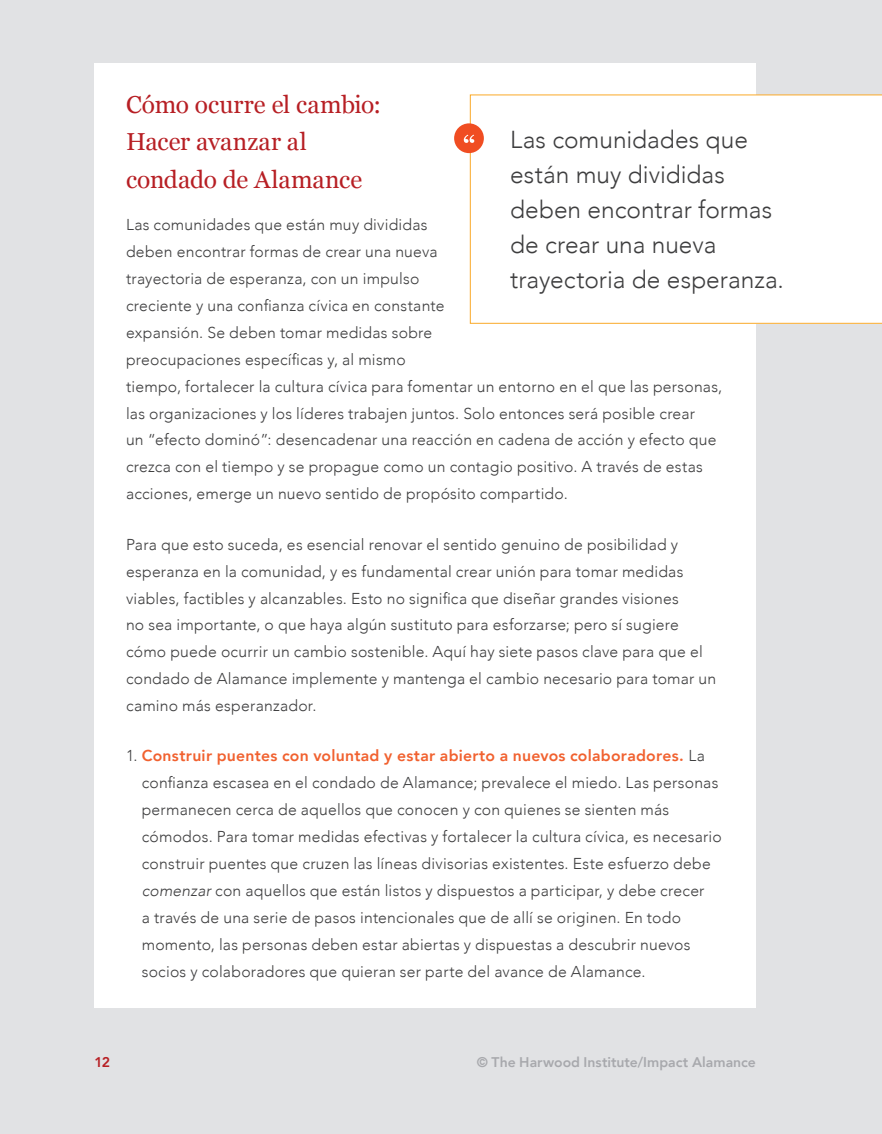
<style>
.page{position:relative;width:882px;height:1134px;background:#e1e2e4}
.page>*{position:absolute;margin:0;border:0;box-sizing:border-box;transform-origin:0 0}
.t1{font:300 24.5px/35px "Avenir";color:#3e3e3f}
.t2{font:24.5px/37.4px "Georgia";letter-spacing:-.005em;color:#b71f24}
.t3{font:300 15.75px/26.9px "Avenir";letter-spacing:.015em;color:#3e3e3f}
.t4{font:800 14px "Avenir";color:#a8a9ad}
.t5{font:800 14px "Avenir";color:#b71f24}
.s1{font-weight:800;color:#f1612f}
.s2{font-style:italic}
</style>
<div class="page">
<div style="left:94px;top:63px;width:662px;height:945px;background:#fff"></div>
<div style="left:470px;top:95px;width:412px;height:228px;background:#fff"></div>
<div style="left:470px;top:94px;width:412px;height:230px;border:1px solid #faa928"></div>
<div style="left:454px;top:123px;width:30px;height:30px;background:#f04d22;border-radius:50%"></div>
<svg style="left:464px;top:135px;width:10px;height:8px"></svg>
<h1 class="t2" style="left:126px;top:85px;width:257px">Cómo ocurre el cambio:<br>Hacer avanzar al condado de Alamance</h1>
<p class="t3" style="left:126px;top:212px;width:598px">Las comunidades que están muy divididas<br>deben encontrar formas de crear una nueva<br>trayectoria de esperanza, con un impulso<br>creciente y una confianza cívica en constante<br>expansión. Se deben tomar medidas sobre<br>preocupaciones específicas y, al mismo<br>tiempo, fortalecer la cultura cívica para fomentar un entorno en el que las personas, las organizaciones y los líderes trabajen juntos. Solo entonces será posible crear<br>un “efecto dominó”: desencadenar una reacción en cadena de acción y efecto que crezca con el tiempo y se propague como un contagio positivo. A través de estas acciones, emerge un nuevo sentido de propósito compartido.</p>
<p class="t3" style="left:126px;top:531px;width:592px">Para que esto suceda, es esencial renovar el sentido genuino de posibilidad y esperanza en la comunidad, y es fundamental crear unión para tomar medidas viables, factibles y alcanzables. Esto no significa que diseñar grandes visiones<br>no sea importante, o que haya algún sustituto para esforzarse; pero sí sugiere cómo puede ocurrir un cambio sostenible. Aquí hay siete pasos clave para que el condado de Alamance implemente y mantenga el cambio necesario para tomar un camino más esperanzador.</p>
<p class="t3" style="left:142px;top:743px;width:582px;text-indent:-16px">1. <span class="s1">Construir puentes con voluntad y estar abierto a nuevos colaboradores.</span> La confianza escasea en el condado de Alamance; prevalece el miedo. Las personas permanecen cerca de aquellos que conocen y con quienes se sienten más cómodos. Para tomar medidas efectivas y fortalecer la cultura cívica, es necesario construir puentes que cruzen las líneas divisorias existentes. Este esfuerzo debe <span class="s2">comenzar</span> con aquellos que están listos y dispuestos a participar, y debe crecer<br>a través de una serie de pasos intencionales que de allí se originen. En todo momento, las personas deben estar abiertas y dispuestas a descubrir nuevos socios y colaboradores que quieran ser parte del avance de Alamance.</p>
<h1 class="t1" style="left:510px;top:122px;width:275px">Las comunidades que están muy divididas deben encontrar formas de crear una nueva trayectoria de esperanza.</h1>
<p class="t5" style="left:94px;top:1051px;width:17px">12</p>
<p class="t4" style="left:477px;top:1051px;width:281px">© The Harwood Institute/Impact Alamance</p>
</div>
